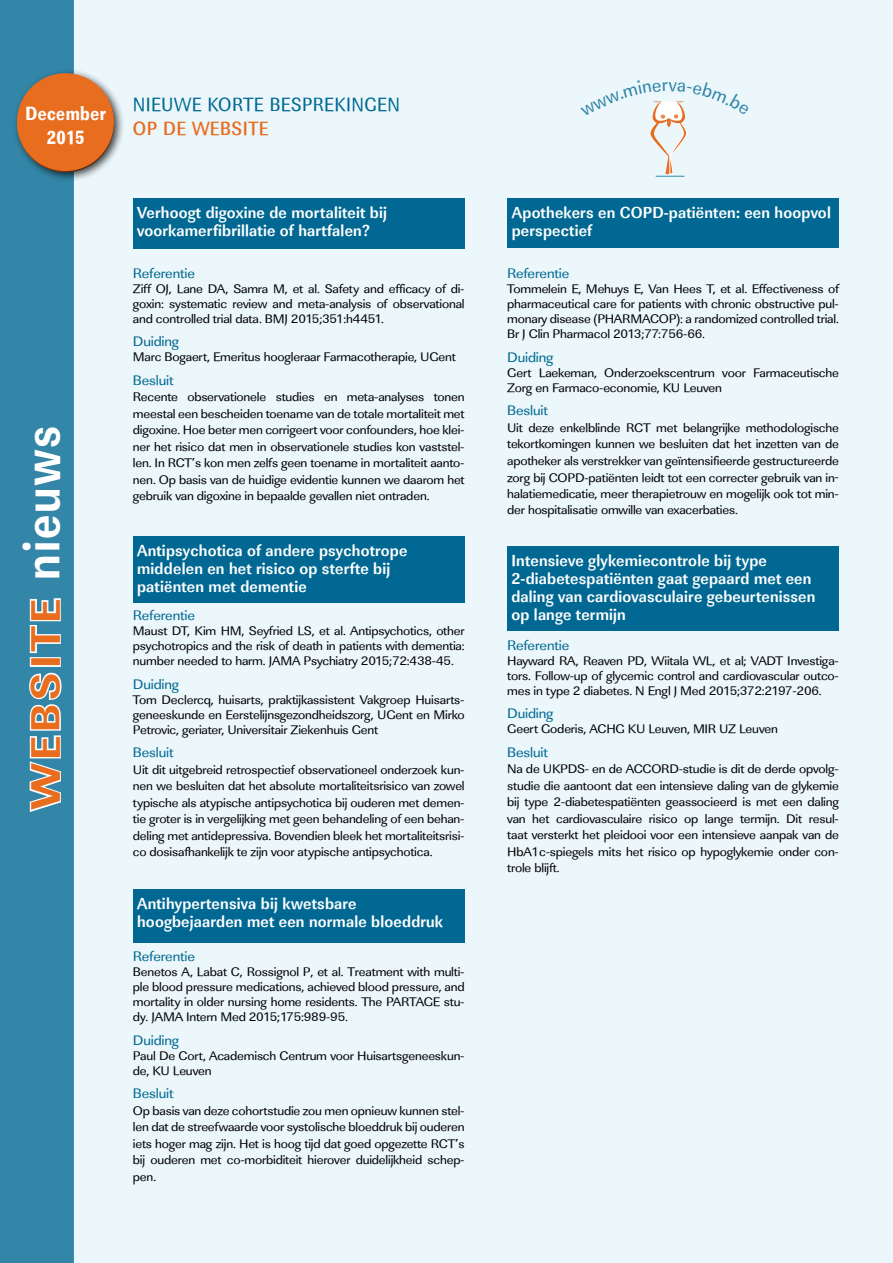
<style>
.page{position:relative;width:893px;height:1263px;background:#fff}
.page>*{position:absolute;margin:0;border:0;box-sizing:border-box;transform-origin:0 0}
.t1{font:42px "Linear Std Wd Xbold";letter-spacing:.1em;color:#e86d1f}
.t2{font:19.8px "Linear Std Nr";letter-spacing:.025em;color:#006892}
.t3{font:19.8px/24px "Linear Std Nr Xbold";letter-spacing:.025em;color:#fff;text-align:center;scale:.91 1}
.t4{font:500 19.8px "Linear Std Nr";letter-spacing:.025em;color:#e86d1f}
.t5{font:700 16.5px/18px "Linear Std Cd";letter-spacing:.01em;color:#fff}
.t6{font:14.25px "Linear Std";letter-spacing:-.01em;color:#006892;scale:1.05 1}
.t7{font:12.9px/16.5px "Linear Std";letter-spacing:-.015em;color:#000;text-align:justify;scale:1.05 1}
.s1{font-size:52.5px;color:#fff}
</style>
<div class="page">
<div style="left:74px;top:0;width:819px;height:1263px;background:#e8f6fb"></div>
<div style="left:0;top:0;width:74px;height:1263px;background:#3386a7"></div>
<div style="left:12px;top:68px;width:113px;height:114px;background:#000;opacity:.75"></div>
<div style="left:17px;top:73px;width:97px;height:98px;background:#e86d1f;border-radius:50%"></div>
<svg style="left:28px;top:671px;width:35px;height:143px"></svg>
<div style="left:30px;top:657px;width:31px;height:10px;border:3px solid #fff"></div>
<svg style="left:28px;top:597px;width:34px;height:57px"></svg>
<div style="left:133px;top:199px;width:332px;height:50px;background:#006892"></div>
<div style="left:133px;top:536px;width:332px;height:66px;background:#006892"></div>
<div style="left:133px;top:889px;width:332px;height:53px;background:#006892"></div>
<div style="left:508px;top:198px;width:331px;height:50px;background:#006892"></div>
<div style="left:507px;top:546px;width:332px;height:85px;background:#006892"></div>
<svg style="left:650px;top:101px;width:37px;height:76px"></svg>
<h2 class="t3" style="left:25px;top:102px;width:90px">December<br>2015</h2>
<h1 class="t1" style="left:20px;top:809px;width:385px;rotate:-90deg">WEBSITE <span class="s1">nieuws</span></h1>
<h2 class="t2" style="left:133px;top:93px;width:269px">NIEUWE KORTE BESPREKINGEN</h2>
<h2 class="t4" style="left:133px;top:116px;width:137px">OP DE WEBSITE</h2>
<p class="t5" style="left:137px;top:204px;width:251px">Verhoogt digoxine de mortaliteit bij voorkamerfibrillatie of hartfalen?</p>
<p class="t6" style="left:133px;top:265px;width:61px">Referentie</p>
<p class="t7" style="left:133px;top:281px;width:317px;line-height:15px">Ziff OJ, Lane DA, Samra M, et al. Safety and efficacy of di&shy;goxin: systematic review and meta-analysis of observational and controlled trial data. BMJ 2015;351:h4451.</p>
<p class="t6" style="left:133px;top:333px;width:46px">Duiding</p>
<p class="t7" style="left:133px;top:349px;width:309px">Marc Bogaert, Emeritus hoogleraar Farmacotherapie, UGent</p>
<p class="t6" style="left:133px;top:372px;width:40px">Besluit</p>
<p class="t7" style="left:133px;top:389px;width:317px">Recente observationele studies en meta-analyses tonen meestal een bescheiden toename van de totale mortaliteit met digoxine. Hoe beter men corrigeert voor confounders, hoe klei&shy;ner het risico dat men in observationele studies kon vaststel&shy;len. In RCT’s kon men zelfs geen toename in mortaliteit aanto&shy;nen. Op basis van de huidige evidentie kunnen we daarom het gebruik van digoxine in bepaalde gevallen niet ontraden.</p>
<p class="t5" style="left:137px;top:541px;width:272px">Antipsychotica of andere psychotrope middelen en het risico op sterfte bij patiënten met dementie</p>
<p class="t6" style="left:133px;top:607px;width:61px">Referentie</p>
<p class="t7" style="left:133px;top:624px;width:317px;line-height:15px">Maust DT, Kim HM, Seyfried LS, et al. Antipsychotics, other psychotropics and the risk of death in patients with dementia: number needed to harm. JAMA Psychiatry 2015;72:438-45.</p>
<p class="t6" style="left:133px;top:676px;width:46px">Duiding</p>
<p class="t7" style="left:133px;top:692px;width:317px;line-height:15px">Tom Declercq, huisarts, praktijkassistent Vakgroep Huisarts&shy;geneeskunde en Eerstelijnsgezondheidszorg, UGent en Mirko Petrovic, geriater, Universitair Ziekenhuis Gent</p>
<p class="t6" style="left:133px;top:744px;width:40px">Besluit</p>
<p class="t7" style="left:133px;top:761px;width:317px">Uit dit uitgebreid retrospectief observationeel onderzoek kun&shy;nen we besluiten dat het absolute mortaliteitsrisico van zowel typische als atypische antipsychotica bij ouderen met demen&shy;tie groter is in vergelijking met geen behandeling of een behan&shy;deling met antidepressiva. Bovendien bleek het mortaliteitsrisi&shy;co dosisafhankelijk te zijn voor atypische antipsychotica.</p>
<p class="t5" style="left:137px;top:894px;width:308px">Antihypertensiva bij kwetsbare hoogbejaarden met een normale bloeddruk</p>
<p class="t6" style="left:133px;top:948px;width:61px">Referentie</p>
<p class="t7" style="left:133px;top:965px;width:317px;line-height:15px">Benetos A, Labat C, Rossignol P, et al. Treatment with multi&shy;ple blood pressure medications, achieved blood pressure, and mortality in older nursing home residents. The PARTAGE stu&shy;dy. JAMA Intern Med 2015;175:989-95.</p>
<p class="t6" style="left:133px;top:1032px;width:46px">Duiding</p>
<p class="t7" style="left:133px;top:1048px;width:317px;line-height:15px">Paul De Cort, Academisch Centrum voor Huisartsgeneeskun&shy;de, KU Leuven</p>
<p class="t6" style="left:133px;top:1085px;width:40px">Besluit</p>
<p class="t7" style="left:133px;top:1102px;width:317px">Op basis van deze cohortstudie zou men opnieuw kunnen stel&shy;len dat de streefwaarde voor systolische bloeddruk bij ouderen iets hoger mag zijn. Het is hoog tijd dat goed opgezette RCT’s bij ouderen met co-morbiditeit hierover duidelijkheid schep&shy;pen.</p>
<p class="t5" style="left:512px;top:204px;width:321px">Apothekers en COPD-patiënten: een hoopvol perspectief</p>
<p class="t6" style="left:507px;top:265px;width:61px">Referentie</p>
<p class="t7" style="left:507px;top:282px;width:317px;line-height:15px">Tommelein E, Mehuys E, Van Hees T, et al. Effectiveness of pharmaceutical care for patients with chronic obstructive pul&shy;monary disease (PHARMACOP): a randomized controlled trial.<br>Br J Clin Pharmacol 2013;77:756-66.</p>
<p class="t6" style="left:507px;top:349px;width:46px">Duiding</p>
<p class="t7" style="left:507px;top:365px;width:317px;line-height:15px">Gert Laekeman, Onderzoekscentrum voor Farmaceutische<br>Zorg en Farmaco-economie, KU Leuven</p>
<p class="t6" style="left:507px;top:402px;width:40px">Besluit</p>
<p class="t7" style="left:507px;top:419px;width:317px">Uit deze enkelblinde RCT met belangrijke methodologische tekortkomingen kunnen we besluiten dat het inzetten van de apotheker als verstrekker van geïntensifieerde gestructureerde zorg bij COPD-patiënten leidt tot een correcter gebruik van in&shy;halatiemedicatie, meer therapietrouw en mogelijk ook tot min&shy;der hospitalisatie omwille van exacerbaties.</p>
<p class="t5" style="left:511px;top:552px;width:305px">Intensieve glykemiecontrole bij type 2-diabetespatiënten gaat gepaard met een daling van cardiovasculaire gebeurtenissen op lange termijn</p>
<p class="t6" style="left:507px;top:636px;width:61px">Referentie</p>
<p class="t7" style="left:507px;top:653px;width:317px;line-height:15px">Hayward RA, Reaven PD, Wiitala WL, et al; VADT Investiga&shy;tors. Follow-up of glycemic control and cardiovascular outco&shy;mes in type 2 diabetes. N Engl J Med 2015;372:2197-206.</p>
<p class="t6" style="left:507px;top:705px;width:46px">Duiding</p>
<p class="t7" style="left:507px;top:720px;width:259px">Geert Goderis, ACHG KU Leuven, MIR UZ Leuven</p>
<p class="t6" style="left:507px;top:743px;width:40px">Besluit</p>
<p class="t7" style="left:507px;top:761px;width:317px">Na de UKPDS- en de ACCORD-studie is dit de derde opvolg&shy;studie die aantoont dat een intensieve daling van de glykemie bij type 2-diabetespatiënten geassocieerd is met een daling van het cardiovasculaire risico op lange termijn. Dit resul&shy;taat versterkt het pleidooi voor een intensieve aanpak van de HbA1c-spiegels mits het risico op hypoglykemie onder con&shy;trole blijft.</p>
</div>
